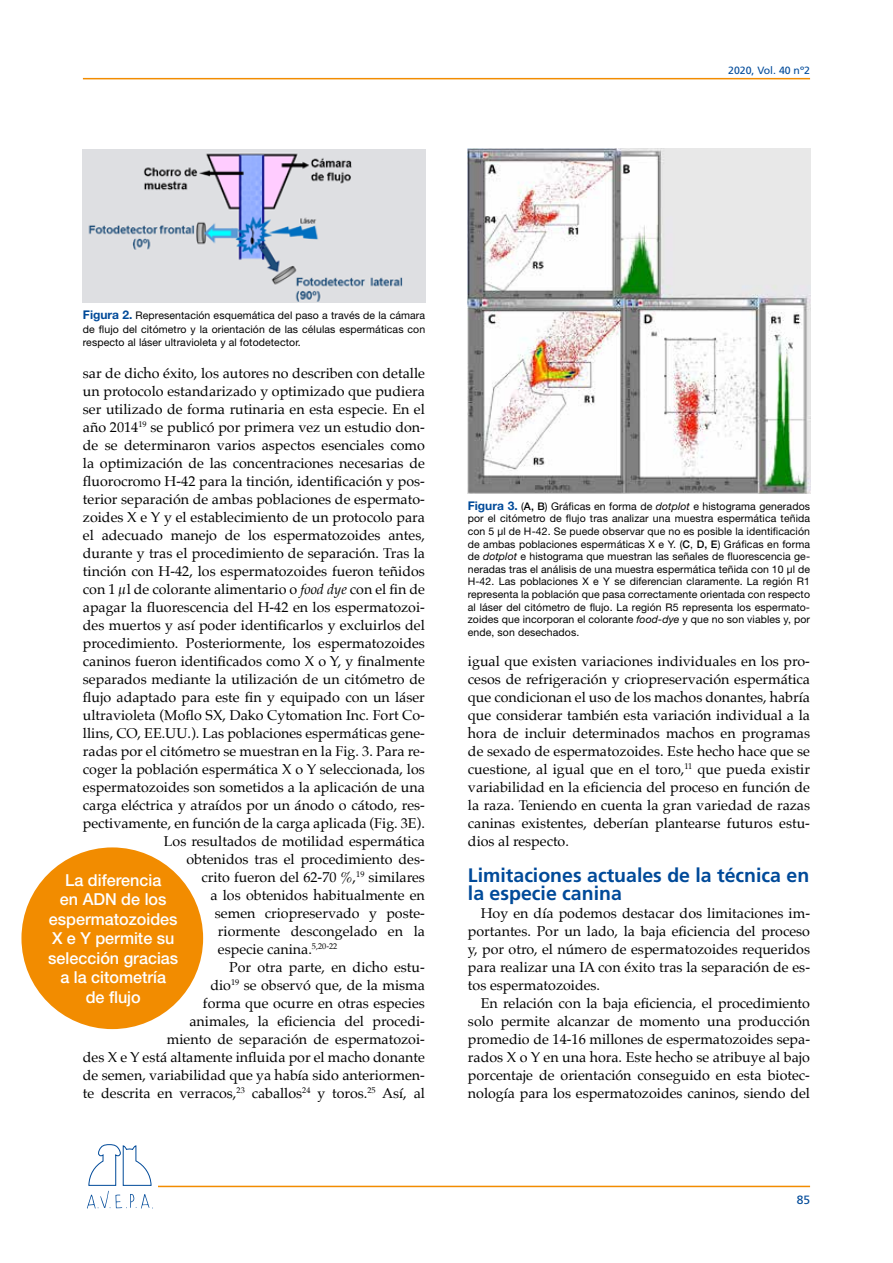
<style>
.page{position:relative;width:893px;height:1263px;background:#fff}
.page>*{position:absolute;margin:0;border:0;box-sizing:border-box;transform-origin:0 0}
.t1{font:700 19.5px/18px "Frutiger";color:#004a99}
.t2{font:500 16.5px/19.5px "Helvetica Neue LT Std";color:#fff;text-align:center}
.t3{font:14.25px/18px "Palatino";color:#000;text-align:justify}
.t4{font:12px "Frutiger";color:#004a99}
.t5{font:10.5px/12.6px "Helvetica Neue LT Std";letter-spacing:.01em;color:#000;text-align:justify}
.t6{font:10.5px "Frutiger";color:#004a99}
.s1{font-weight:700;font-size:12px;color:#004a99}
.s2{font-style:italic}
.s3{font-weight:500}
</style>
<div class="page">
<hr style="left:158px;top:1186px;width:652px;height:1px;background:#f28c00">
<hr style="left:83px;top:78px;width:727px;height:1px;background:#f28c00">
<svg style="left:87px;top:1144px;width:66px;height:65px"></svg>
<div style="left:21px;top:847px;width:182px;height:182px;background:#f28c00;border-radius:50%"></div>
<img style="left:83px;top:149px;width:342px;height:153px">
<img style="left:468px;top:149px;width:342px;height:345px">
<p class="t6" style="left:728px;top:64px;width:83px">2020, Vol. 40 nº2</p>
<p class="t5" style="left:83px;top:307px;width:344px;line-height:14.4px"><span class="s1">Figura 2.</span> Representación esquemática del paso a través de la cámara de flujo del citómetro y la orientación de las células espermáticas con</p>
<p class="t5" style="left:83px;top:335px;width:219px">respecto al láser ultravioleta y al fotodetector.</p>
<p class="t3" style="left:83px;top:364px;width:344px">sar de dicho éxito, los autores no describen con detalle</p>
<p class="t3" style="left:83px;top:382px;width:344px">un protocolo estandarizado y optimizado que pudiera</p>
<p class="t3" style="left:83px;top:400px;width:344px">ser utilizado de forma rutinaria en esta especie. En el</p>
<p class="t3" style="left:83px;top:418px;width:344px">año 2014<sup>19</sup> se publicó por primera vez un estudio don-</p>
<p class="t3" style="left:83px;top:436px;width:344px">de se determinaron varios aspectos esenciales como</p>
<p class="t3" style="left:83px;top:454px;width:343px">la optimización de las concentraciones necesarias de</p>
<p class="t3" style="left:83px;top:472px;width:344px">fluorocromo H-42 para la tinción, identificación y pos-</p>
<p class="t3" style="left:83px;top:490px;width:343px">terior separación de ambas poblaciones de espermato-</p>
<p class="t3" style="left:83px;top:508px;width:344px">zoides X e Y y el establecimiento de un protocolo para</p>
<p class="t3" style="left:83px;top:526px;width:344px">el adecuado manejo de los espermatozoides antes,</p>
<p class="t3" style="left:83px;top:544px;width:344px">durante y tras el procedimiento de separación. Tras la</p>
<p class="t3" style="left:83px;top:562px;width:344px">tinción con H-42, los espermatozoides fueron teñidos</p>
<p class="t3" style="left:83px;top:580px;width:343px">con 1 µl de colorante alimentario o <span class="s2">food dye</span> con el fin de</p>
<p class="t3" style="left:83px;top:598px;width:344px">apagar la fluorescencia del H-42 en los espermatozoi-</p>
<p class="t3" style="left:83px;top:616px;width:344px">des muertos y así poder identificarlos y excluirlos del</p>
<p class="t3" style="left:83px;top:634px;width:344px">procedimiento. Posteriormente, los espermatozoides</p>
<p class="t3" style="left:83px;top:652px;width:344px">caninos fueron identificados como X o Y, y finalmente</p>
<p class="t3" style="left:83px;top:670px;width:344px">separados mediante la utilización de un citómetro de</p>
<p class="t3" style="left:83px;top:688px;width:344px">flujo adaptado para este fin y equipado con un láser</p>
<p class="t3" style="left:83px;top:706px;width:344px">ultravioleta (Moflo SX, Dako Cytomation Inc. Fort Co-</p>
<p class="t3" style="left:83px;top:724px;width:343px">llins, CO, EE.UU.). Las poblaciones espermáticas gene-</p>
<p class="t3" style="left:83px;top:742px;width:343px">radas por el citómetro se muestran en la Fig. 3. Para re-</p>
<p class="t3" style="left:83px;top:760px;width:344px">coger la población espermática X o Y seleccionada, los</p>
<p class="t3" style="left:83px;top:778px;width:344px">espermatozoides son sometidos a la aplicación de una</p>
<p class="t3" style="left:83px;top:796px;width:343px">carga eléctrica y atraídos por un ánodo o cátodo, res-</p>
<p class="t3" style="left:83px;top:814px;width:344px">pectivamente, en función de la carga aplicada (Fig. 3E).</p>
<p class="t3" style="left:164px;top:832px;width:263px">Los resultados de motilidad espermática</p>
<p class="t3" style="left:186px;top:850px;width:240px">obtenidos tras el procedimiento des-</p>
<p class="t3" style="left:201px;top:868px;width:225px">crito fueron del 62-70 %,<sup>19</sup> similares</p>
<p class="t3" style="left:210px;top:886px;width:216px">a los obtenidos habitualmente en</p>
<p class="t3" style="left:215px;top:904px;width:212px">semen criopreservado y poste-</p>
<p class="t3" style="left:218px;top:922px;width:208px">riormente descongelado en la</p>
<p class="t3" style="left:218px;top:940px;width:121px">especie canina.<sup>5,20-22</sup></p>
<p class="t3" style="left:229px;top:958px;width:197px">Por otra parte, en dicho estu-</p>
<p class="t3" style="left:210px;top:976px;width:216px">dio<sup>19</sup> se observó que, de la misma</p>
<p class="t3" style="left:203px;top:994px;width:224px">forma que ocurre en otras especies</p>
<p class="t3" style="left:189px;top:1012px;width:237px">animales, la eficiencia del procedi-</p>
<p class="t3" style="left:167px;top:1030px;width:260px">miento de separación de espermatozoi-</p>
<p class="t3" style="left:83px;top:1048px;width:344px">des X e Y está altamente influida por el macho donante</p>
<p class="t3" style="left:83px;top:1066px;width:343px">de semen, variabilidad que ya había sido anteriormen-</p>
<p class="t3" style="left:83px;top:1084px;width:344px">te descrita en verracos,<sup>23</sup> caballos<sup>24</sup> y toros.<sup>25</sup> Así, al</p>
<p class="t2" style="left:48px;top:870px;width:132px">La diferencia<br>en ADN de los espermatozoides<br>X e Y permite su selección gracias a la citometría<br>de flujo</p>
<p class="t5" style="left:468px;top:499px;width:344px"><span class="s1">Figura 3.</span> (<span class="s3">A, B</span>) Gráficas en forma de <span class="s2">dotplot</span> e histograma generados por el citómetro de flujo tras analizar una muestra espermática teñida con 5 µl de H-42. Se puede observar que no es posible la identificación de ambas poblaciones espermáticas X e Y. (<span class="s3">C</span>, <span class="s3">D, E</span>) Gráficas en forma de <span class="s2">dotplot</span> e histograma que muestran las señales de fluorescencia ge&shy;neradas tras el análisis de una muestra espermática teñida con 10 µl de H-42. Las poblaciones X e Y se diferencian claramente. La región R1 representa la población que pasa correctamente orientada con respecto al láser del citómetro de flujo. La región R5 representa los espermato&shy;zoides que incorporan el colorante <span class="s2">food-dye</span> y que no son viables y, por ende, son desechados.</p>
<p class="t3" style="left:468px;top:652px;width:344px">igual que existen variaciones individuales en los pro&shy;cesos de refrigeración y criopreservación espermática que condicionan el uso de los machos donantes, habría que considerar también esta variación individual a la hora de incluir determinados machos en programas de sexado de espermatozoides. Este hecho hace que se cuestione, al igual que en el toro,<sup>11</sup> que pueda existir variabilidad en la eficiencia del proceso en función de la raza. Teniendo en cuenta la gran variedad de razas caninas existentes, deberían plantearse futuros estu&shy;dios al respecto.</p>
<h1 class="t1" style="left:468px;top:866px;width:343px">Limitaciones actuales de la técnica en la especie canina</h1>
<p class="t3" style="left:468px;top:904px;width:344px;text-indent:13px">Hoy en día podemos destacar dos limitaciones im&shy;portantes. Por un lado, la baja eficiencia del proceso y, por otro, el número de espermatozoides requeridos para realizar una IA con éxito tras la separación de es&shy;tos espermatozoides.</p>
<p class="t3" style="left:468px;top:994px;width:344px;text-indent:13px">En relación con la baja eficiencia, el procedimiento solo permite alcanzar de momento una producción promedio de 14-16 millones de espermatozoides sepa&shy;rados X o Y en una hora. Este hecho se atribuye al bajo porcentaje de orientación conseguido en esta biotec&shy;nología para los espermatozoides caninos, siendo del</p>
<p class="t4" style="left:797px;top:1193px;width:15px">85</p>
</div>
